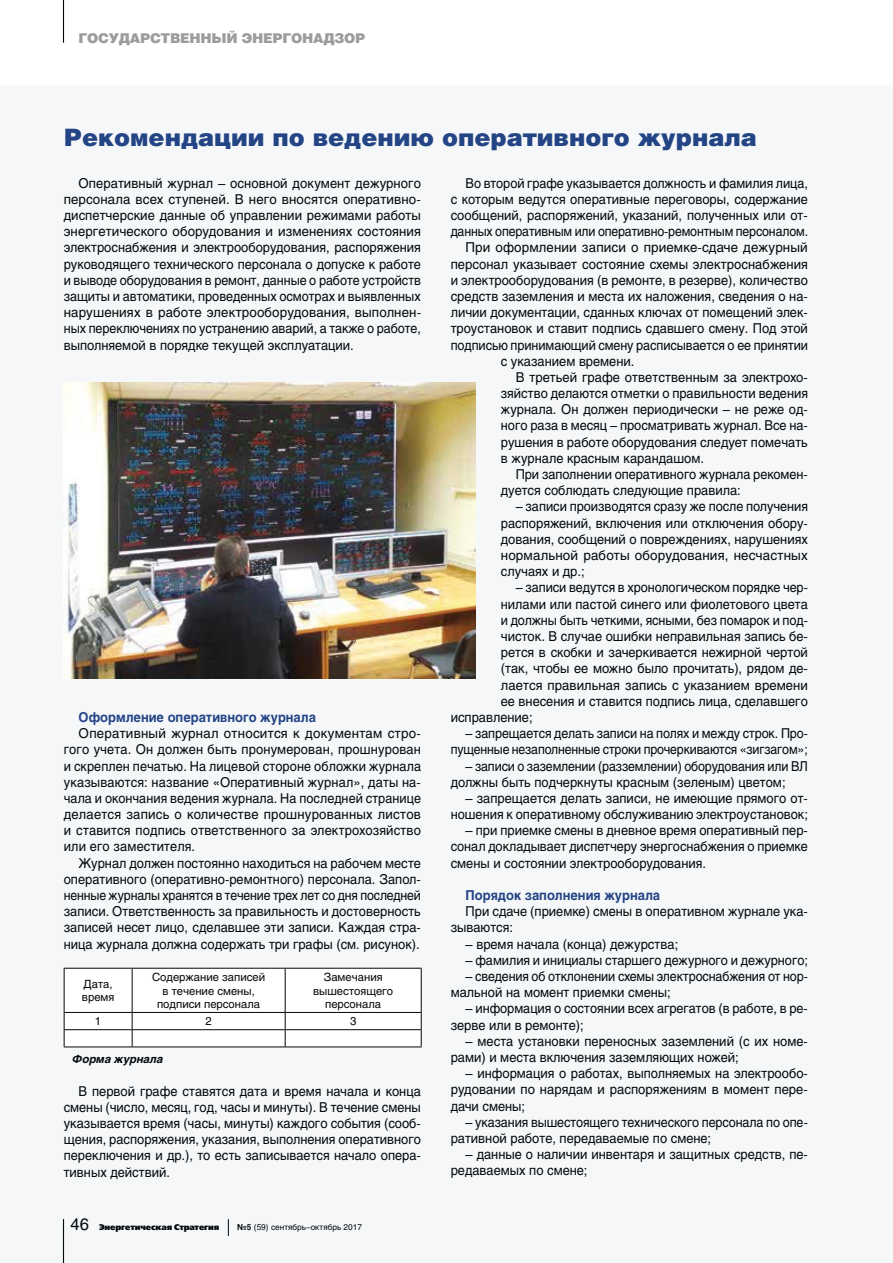
<style>
.page{position:relative;width:893px;height:1263px;background:#fff}
.page>*{position:absolute;margin:0;border:0;box-sizing:border-box;transform-origin:0 0}
.t1{font:24px "Helios Black C";color:#234485}
.t2{font:13.5px/16.2px "Helios C";color:#040809;text-align:justify;scale:.95 1}
.t3{font:13.5px/16.2px "Helios C";color:#040809;text-align:justify;scale:.96 1}
.t4{font:13.5px/16.2px "Helios C";color:#040809;text-align:justify}
.t5{font:13.5px/16.2px "Helios C";color:#040809;text-align:justify;scale:.94 1}
.t6{font:13.5px/16.2px "Helios C";color:#040809;text-align:right;scale:.93 1}
.t7{font:13.5px/16.2px "Helios C";color:#040809;scale:.92 1}
.t8{font:700 13.5px "Helios C";color:#234485;scale:.95 1}
.t9{font:13.5px "Helios C";color:#040809;scale:.91 1}
.t10{font:13.5px "Helios Black C";letter-spacing:-.02em;color:#9c9c9c}
.t11{font:11.25px/13.5px "Helios C";color:#040809;text-align:center}
.t12{font:italic 700 11.25px "Helios C";color:#040809}
.t13{font:8.25px "Helios C";color:#040809}
.t14{font:8.25px "Free Set Extra Bold C";letter-spacing:-.01em;color:#040809}
.s1{font-family:"Helios C";font-size:16.5px}
.s2{font-weight:700}
</style>
<div class="page">
<div style="left:0;top:85px;width:893px;height:1178px;background:#f5f7f9"></div>
<svg style="left:64px;top:968px;width:358px;height:79px"></svg>
<hr style="left:64px;top:1047px;width:68px;height:1px;background:#040809">
<hr style="left:132px;top:1047px;width:290px;height:1px;background:#040809">
<img style="left:67px;top:382px;width:408px;height:297px">
<svg style="left:228px;top:1219px;width:1px;height:17px"></svg>
<hr style="left:63px;top:0;width:1px;height:43px;background:#040809">
<hr style="left:63px;top:1219px;width:1px;height:44px;background:#040809">
<p class="t10" style="left:79px;top:30px;width:288px">ГОСУДАРСТВЕННЫЙ ЭНЕРГОНАДЗОР</p>
<h1 class="t1" style="left:64px;top:124px;width:694px">Рекомендации по ведению оперативного журнала</h1>
<p class="t3" style="left:64px;top:176px;width:374px;text-indent:15px">Оперативный журнал – основной документ дежурного персонала всех ступеней. В него вносятся оперативно&shy;диспетчерские данные об управлении режимами работы энергетического оборудования и изменениях состояния электроснабжения и электрооборудования, распоряжения руководящего технического персонала о допуске к работе и выводе оборудования в ремонт, данные о работе устройств защиты и автоматики, проведенных осмотрах и выявленных нарушениях в работе электрооборудования, выполнен&shy;ных переключениях по устранению аварий, а также о работе, выполняемой в порядке текущей эксплуатации.</p>
<p class="t6" style="left:466px;top:176px;width:370px">Во второй графе указывается должность и фамилия лица,</p>
<p class="t2" style="left:451px;top:192px;width:377px">с которым ведутся оперативные переговоры, содержание</p>
<p class="t2" style="left:451px;top:208px;width:377px">сообщений, распоряжений, указаний, полученных или от-</p>
<p class="t9" style="left:451px;top:226px;width:394px">данных оперативным или оперативно-ремонтным персоналом.</p>
<p class="t4" style="left:466px;top:240px;width:344px">При оформлении записи о приемке-сдаче дежурный</p>
<p class="t3" style="left:451px;top:257px;width:374px">персонал указывает состояние схемы электроснабжения</p>
<p class="t2" style="left:451px;top:273px;width:377px">и электрооборудования (в ремонте, в резерве), количество</p>
<p class="t2" style="left:451px;top:289px;width:377px">средств заземления и места их наложения, сведения о на-</p>
<p class="t2" style="left:451px;top:305px;width:377px">личии документации, сданных ключах от помещений элек-</p>
<p class="t2" style="left:451px;top:321px;width:377px">троустановок и ставит подпись сдавшего смену. Под этой</p>
<p class="t6" style="left:451px;top:338px;width:386px">подписью принимающий смену расписывается о ее принятии</p>
<p class="t2" style="left:501px;top:354px;width:142px">с указанием времени.</p>
<p class="t3" style="left:516px;top:370px;width:306px">В третьей графе ответственным за электрохо-</p>
<p class="t2" style="left:501px;top:386px;width:325px">зяйство делаются отметки о правильности ведения</p>
<p class="t2" style="left:501px;top:402px;width:325px">журнала. Он должен периодически – не реже од-</p>
<p class="t5" style="left:501px;top:418px;width:328px">ного раза в месяц – просматривать журнал. Все на-</p>
<p class="t2" style="left:501px;top:435px;width:325px">рушения в работе оборудования следует помечать</p>
<p class="t2" style="left:501px;top:451px;width:215px">в журнале красным карандашом.</p>
<p class="t5" style="left:516px;top:467px;width:312px">При заполнении оперативного журнала рекомен-</p>
<p class="t2" style="left:501px;top:483px;width:254px">дуется соблюдать следующие правила:</p>
<p class="t5" style="left:501px;top:499px;width:328px;text-indent:15px">– записи производятся сразу же после получения распоряжений, включения или отключения обору&shy;дования, сообщений о повреждениях, нарушениях нормальной работы оборудования, несчастных случаях и др.;</p>
<p class="t6" style="left:516px;top:580px;width:316px">– записи ведутся в хронологическом порядке чер-</p>
<p class="t2" style="left:501px;top:597px;width:325px">нилами или пастой синего или фиолетового цвета</p>
<p class="t6" style="left:501px;top:613px;width:332px">и должны быть четкими, ясными, без помарок и под-</p>
<p class="t2" style="left:501px;top:629px;width:325px">чисток. В случае ошибки неправильная запись бе-</p>
<p class="t2" style="left:501px;top:645px;width:325px">рется в скобки и зачеркивается нежирной чертой</p>
<p class="t2" style="left:501px;top:661px;width:325px">(так, чтобы ее можно было прочитать), рядом де-</p>
<p class="t4" style="left:501px;top:678px;width:309px">лается правильная запись с указанием времени</p>
<p class="t2" style="left:501px;top:694px;width:325px">ее внесения и ставится подпись лица, сделавшего</p>
<p class="t2" style="left:451px;top:710px;width:88px">исправление;</p>
<p class="t6" style="left:451px;top:726px;width:386px">– запрещается делать записи на полях и между строк. Про&shy;пущенные незаполненные строки прочеркиваются «зигзагом»;</p>
<p class="t7" style="left:451px;top:759px;width:390px;text-indent:15px">– записи о заземлении (разземлении) оборудования или ВЛ должны быть подчеркнуты красным (зеленым) цветом;</p>
<p class="t2" style="left:451px;top:791px;width:378px;text-align:right">– запрещается делать записи, не имеющие прямого от&shy;ношения к оперативному обслуживанию электроустановок;</p>
<p class="t2" style="left:451px;top:823px;width:377px;text-indent:15px">– при приемке смены в дневное время оперативный пер&shy;сонал докладывает диспетчеру энергоснабжения о приемке смены и состоянии электрооборудования.</p>
<p class="t8" style="left:465px;top:888px;width:206px">Порядок заполнения журнала</p>
<p class="t2" style="left:451px;top:904px;width:377px;text-indent:15px">При сдаче (приемке) смены в оперативном журнале ука&shy;зываются:</p>
<p class="t2" style="left:465px;top:937px;width:225px">– время начала (конца) дежурства;</p>
<p class="t5" style="left:466px;top:953px;width:366px">– фамилия и инициалы старшего дежурного и дежурного;</p>
<p class="t7" style="left:451px;top:969px;width:390px;text-indent:15px">– сведения об отклонении схемы электроснабжения от нор&shy;мальной на момент приемки смены;</p>
<p class="t5" style="left:451px;top:1001px;width:381px;text-indent:15px">– информация о состоянии всех агрегатов (в работе, в ре&shy;зерве или в ремонте);</p>
<p class="t2" style="left:451px;top:1034px;width:377px;text-indent:15px">– места установки переносных заземлений (с их номе&shy;рами) и места включения заземляющих ножей;</p>
<p class="t2" style="left:451px;top:1066px;width:377px;text-indent:15px">– информация о работах, выполняемых на электрообо&shy;рудовании по нарядам и распоряжениям в момент пере&shy;дачи смены;</p>
<p class="t6" style="left:451px;top:1115px;width:386px;text-align:left;text-indent:15px">– указания вышестоящего технического персонала по опе&shy;ративной работе, передаваемые по смене;</p>
<p class="t2" style="left:451px;top:1147px;width:377px;text-indent:15px">– данные о наличии инвентаря и защитных средств, пе&shy;редаваемых по смене;</p>
<p class="t8" style="left:79px;top:709px;width:251px">Оформление оперативного журнала</p>
<p class="t4" style="left:64px;top:726px;width:359px;text-indent:15px">Оперативный журнал относится к документам стро&shy;гого учета. Он должен быть пронумерован, прошнурован и скреп лен печатью. На лицевой стороне обложки журнала указываются: название «Оперативный журнал», даты на&shy;чала и окончания ведения журнала. На последней странице делается запись о количестве прошнурованных листов и ставится подпись ответственного за электрохозяйство или его заместителя.</p>
<p class="t2" style="left:64px;top:856px;width:377px;text-indent:15px">Журнал должен постоянно находиться на рабочем месте оперативного (оперативно-ремонтного) персонала. Запол&shy;ненные журналы хранятся в течение трех лет со дня последней записи. Ответственность за правильность и достоверность записей несет лицо, сделавшее эти записи. Каждая стра&shy;ница журнала должна содержать три графы (см. рисунок).</p>
<p class="t11" style="left:82px;top:978px;width:34px;text-align:left">Дата, время</p>
<p class="t11" style="left:152px;top:971px;width:115px">Содержание записей в течение смены, подписи персонала</p>
<p class="t11" style="left:313px;top:971px;width:82px">Замечания вышестоящего персонала</p>
<p class="t11" style="left:95px;top:1015px;width:8px">1</p>
<p class="t11" style="left:205px;top:1015px;width:8px">2</p>
<p class="t11" style="left:350px;top:1015px;width:8px">3</p>
<p class="t12" style="left:72px;top:1055px;width:92px">Форма журнала</p>
<p class="t2" style="left:64px;top:1084px;width:377px;text-indent:15px">В первой графе ставятся дата и время начала и конца смены (число, месяц, год, часы и минуты). В течение смены указывается время (часы, минуты) каждого события (сооб&shy;щения, распоряжения, указания, выполнения оперативного переключения и др.), то есть записывается начало опера&shy;тивных действий.</p>
<p class="t14" style="left:70px;top:1222px;width:151px"><span class="s1">46</span> Энергетическая Стратегия</p>
<p class="t13" style="left:237px;top:1224px;width:126px"><span class="s2">№5</span> (59) сентябрь–октябрь 2017</p>
</div>
